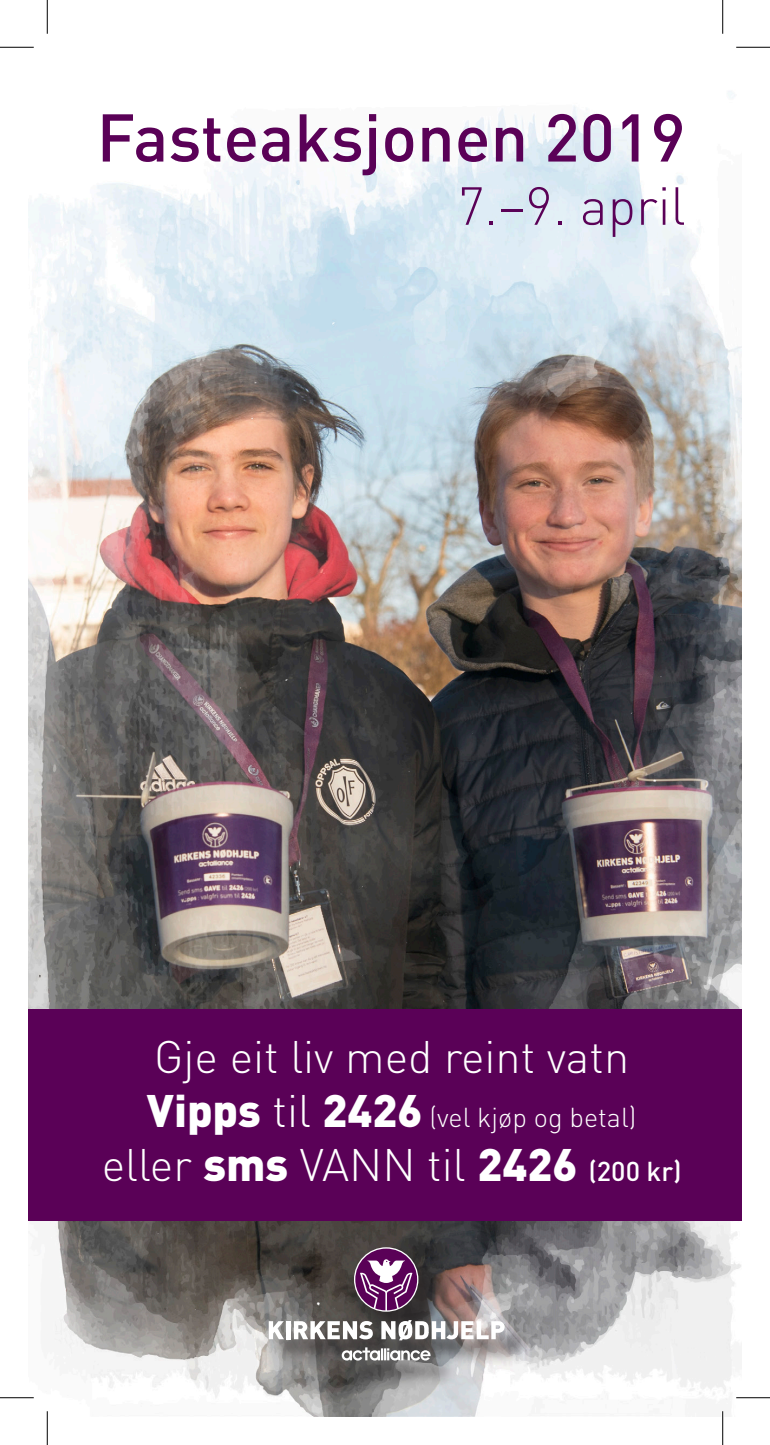
<style>
.page{position:relative;width:770px;height:1445px;background:#fff}
.page>*{position:absolute;margin:0;border:0;box-sizing:border-box;transform-origin:0 0}
.t1{font:500 66.38px "DIN";color:#5a0157}
.t2{font:300 52.65px "DIN";color:#5a0157}
.t3{font:300 45px "DIN";color:#fff}
.t4{font:300 27px "DIN";color:#fff}
.s1{font-weight:900;font-size:45px}
.s2{font-size:45px}
.s3{font-weight:900}
.s4{font-weight:500;font-size:27px}
</style>
<div class="page">
<img style="left:28px;top:91px;width:713px;height:1325px">
<div style="left:272px;top:1251px;width:260px;height:137px;background:#231f20;opacity:.75"></div>
<svg style="left:269px;top:1321px;width:15px;height:18px"></svg>
<hr style="left:286px;top:1321px;width:4px;height:18px;background:#fff">
<svg style="left:294px;top:1321px;width:79px;height:18px"></svg>
<svg style="left:381px;top:1320px;width:123px;height:20px"></svg>
<svg style="left:342px;top:1347px;width:88px;height:13px"></svg>
<svg style="left:355px;top:1248px;width:62px;height:62px"></svg>
<div style="left:28px;top:1009px;width:713px;height:211px;background:#5a0157"></div>
<hr style="left:0;top:1396px;width:34px;height:3px;background:#fff">
<hr style="left:736px;top:1396px;width:34px;height:3px;background:#fff">
<hr style="left:46px;top:1411px;width:3px;height:33px;background:#fff">
<hr style="left:721px;top:1411px;width:3px;height:33px;background:#fff">
<hr style="left:0;top:47px;width:34px;height:1px;background:#000">
<hr style="left:736px;top:47px;width:34px;height:1px;background:#000">
<hr style="left:0;top:1397px;width:34px;height:1px;background:#000">
<hr style="left:736px;top:1397px;width:34px;height:1px;background:#000">
<hr style="left:47px;top:0;width:1px;height:34px;background:#000">
<hr style="left:47px;top:1411px;width:1px;height:33px;background:#000">
<hr style="left:722px;top:0;width:1px;height:34px;background:#000">
<hr style="left:722px;top:1411px;width:1px;height:33px;background:#000">
<p class="t1" style="left:97px;top:93px;width:590px">Fasteaksjonen 2019</p>
<p class="t2" style="left:457px;top:170px;width:230px">7.–9. april</p>
<p class="t3" style="left:154px;top:1026px;width:476px">Gje eit liv med reint vatn</p>
<p class="t4" style="left:147px;top:1099px;width:491px"><span class="s1">Vipps</span> <span class="s2">til</span> <span class="s1">2426</span> (vel kjøp og betal)</p>
<p class="t3" style="left:102px;top:1134px;width:581px">eller <span class="s3">sms</span> VANN til <span class="s3">2426</span> <span class="s4">(200 kr)</span></p>
</div>
